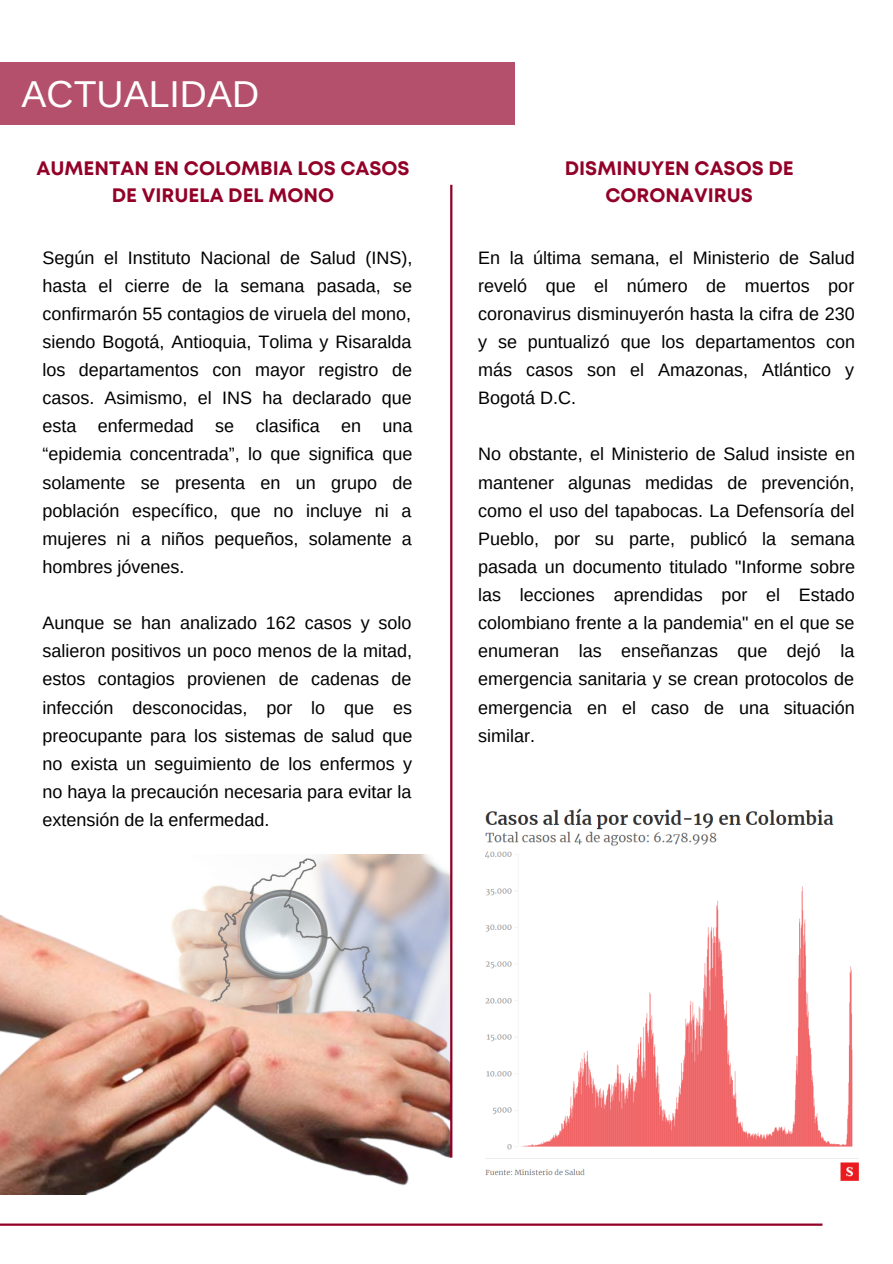
<style>
.page{position:relative;width:893px;height:1264px;background:#fff}
.page>*{position:absolute;margin:0;border:0;box-sizing:border-box;transform-origin:0 0}
.t1{font:37.5px "Arimo";color:#fff}
.t2{font:700 19.5px/27px "Mont";color:#920028;text-align:center}
.t3{font:18px/28px "Arimo";color:#000;text-align:justify}
</style>
<div class="page">
<div style="left:0;top:62px;width:514px;height:62px;background:#b4506b"></div>
<img style="left:176px;top:854px;width:274px;height:61px">
<img style="left:0;top:915px;width:450px;height:279px">
<hr style="left:450px;top:185px;width:2px;height:972px;background:#920028">
<img style="left:485px;top:808px;width:374px;height:373px">
<hr style="left:0;top:1223px;width:822px;height:2px;background:#920028">
<h1 class="t1" style="left:22px;top:73px;width:239px">ACTUALIDAD</h1>
<p class="t2" style="left:36px;top:156px;width:374px">AUMENTAN EN COLOMBIA LOS CASOS<br>DE VIRUELA DEL MONO</p>
<p class="t2" style="left:564px;top:156px;width:230px">DISMINUYEN CASOS DE<br>CORONAVIRUS</p>
<p class="t3" style="left:42px;top:243px;width:371px">Según el Instituto Nacional de Salud (INS), hasta el cierre de la semana pasada, se confirmarón 55 contagios de viruela del mono, siendo Bogotá, Antioquia, Tolima y Risaralda los departamentos con mayor registro de casos. Asimismo, el INS ha declarado que esta enfermedad se clasifica en una “epidemia concentrada”, lo que significa que solamente se presenta en un grupo de población específico, que no incluye ni a mujeres ni a niños pequeños, solamente a hombres jóvenes.</p>
<p class="t3" style="left:42px;top:609px;width:371px">Aunque se han analizado 162 casos y solo salieron positivos un poco menos de la mitad, estos contagios provienen de cadenas de infección desconocidas, por lo que es preocupante para los sistemas de salud que no exista un seguimiento de los enfermos y no haya la precaución necesaria para evitar la extensión de la enfermedad.</p>
<p class="t3" style="left:478px;top:243px;width:378px">En la última semana, el Ministerio de Salud reveló que el número de muertos por coronavirus disminuyerón hasta la cifra de 230 y se puntualizó que los departamentos con más casos son el Amazonas, Atlántico y Bogotá D.C.</p>
<p class="t3" style="left:478px;top:440px;width:378px">No obstante, el Ministerio de Salud insiste en mantener algunas medidas de prevención, como el uso del tapabocas. La Defensoría del Pueblo, por su parte, publicó la semana pasada un documento titulado "Informe sobre las lecciones aprendidas por el Estado colombiano frente a la pandemia" en el que se enumeran las enseñanzas que dejó la emergencia sanitaria y se crean protocolos de emergencia en el caso de una situación similar.</p>
</div>
